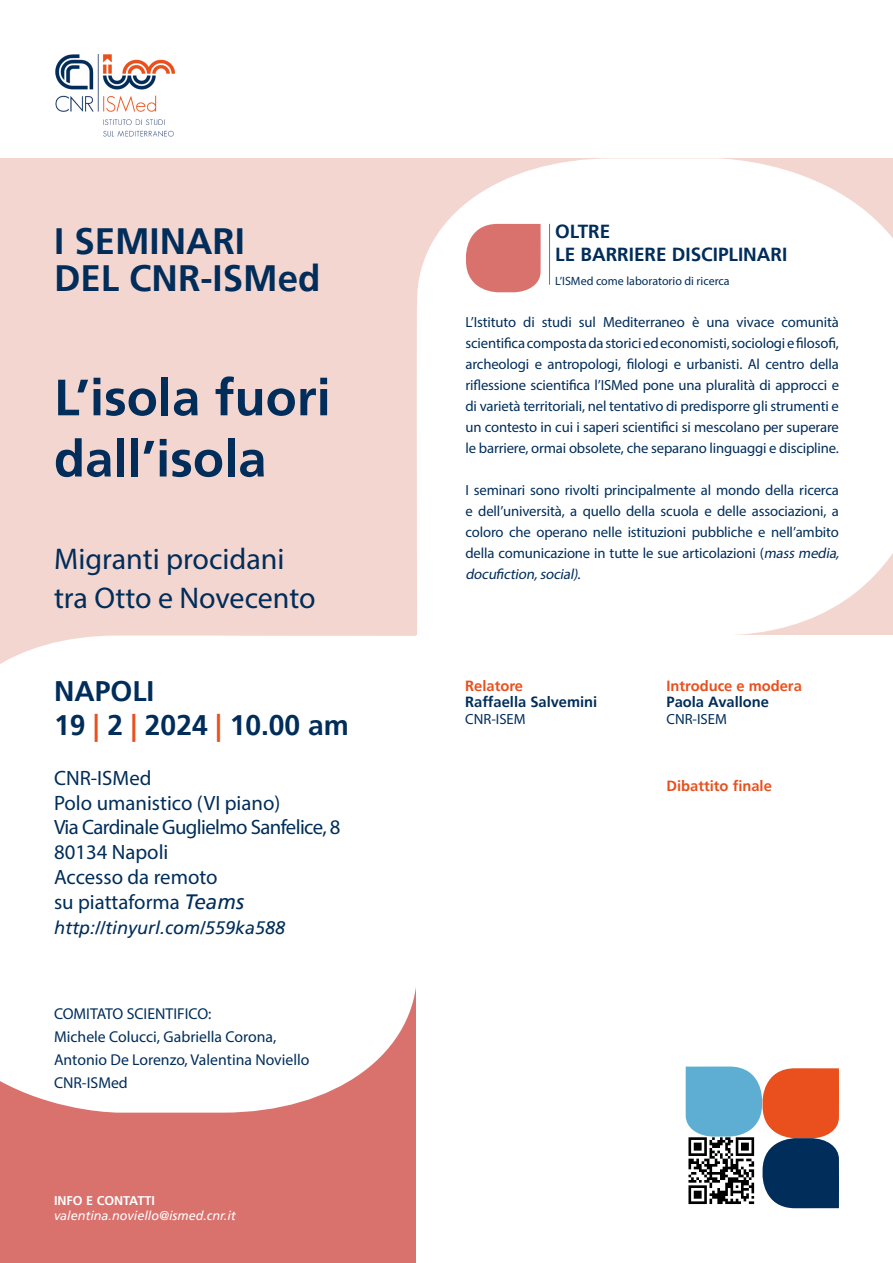
<style>
.page{position:relative;width:893px;height:1263px;background:#fff}
.page>*{position:absolute;margin:0;border:0;box-sizing:border-box;transform-origin:0 0}
.t1{font:700 51px/61.2px "Frutiger";color:#002d5a}
.t2{font:700 36.6px/37.5px "Frutiger";color:#002d5a}
.t3{font:30px/39px "Myriad Pro";color:#002d5a}
.t4{font:700 28.2px/33.9px "Frutiger";color:#002d5a}
.t5{font:20.85px/24.9px "Myriad Pro";color:#002d5a}
.t6{font:700 18.9px/23.1px "Frutiger";color:#002d5a}
.t7{font:italic 18px "Frutiger";color:#002d5a}
.t8{font:15.75px/23.1px "Myriad Pro";color:#002d5a}
.t9{font:14.7px/21px "Myriad Pro";letter-spacing:-.01em;color:#002d5a;text-align:justify}
.t10{font:700 14.7px "Frutiger";color:#e9501d}
.t11{font:700 14.7px "Frutiger";color:#002d5a}
.t12{font:italic 12.6px "Frutiger";color:#fff}
.t13{font:700 12.6px "Frutiger";color:#fff}
.t14{font:12px "Myriad Pro";color:#002d5a}
.s1{color:#e9501d}
.s2{font-family:"Frutiger";font-style:italic}
.s3{font-style:italic}
</style>
<div class="page">
<div style="left:0;top:159px;width:893px;height:1104px;background:#f4d6d0"></div>
<div style="left:416px;top:158px;width:477px;height:477px;background:#fff"></div>
<div style="left:0;top:954px;width:417px;height:309px;background:#d9716d"></div>
<div style="left:0;top:635px;width:417px;height:477px;background:#fff"></div>
<div style="left:417px;top:635px;width:476px;height:628px;background:#fff"></div>
<svg style="left:686px;top:1066px;width:153px;height:142px"></svg>
<svg style="left:466px;top:224px;width:75px;height:68px;background:#dc7f7c"></svg>
<hr style="left:549px;top:224px;width:1px;height:61px;background:#558d84">
<img style="left:55px;top:54px;width:120px;height:83px">
<h2 class="t2" style="left:54px;top:222px;width:268px">I SEMINARI<br>DEL CNR-ISMed</h2>
<h1 class="t1" style="left:54px;top:367px;width:278px">L’isola fuori dall’isola</h1>
<h3 class="t3" style="left:54px;top:539px;width:263px">Migranti procidani tra Otto e Novecento</h3>
<h3 class="t4" style="left:54px;top:674px;width:296px">NAPOLI<br>19 <span class="s1">|</span> 2 <span class="s1">|</span> 2024 <span class="s1">|</span> 10.00 am</h3>
<h3 class="t5" style="left:54px;top:765px;width:288px">CNR-ISMed<br>Polo umanistico (VI piano)<br>Via Cardinale Guglielmo Sanfelice, 8<br>80134 Napoli<br>Accesso da remoto<br>su piattaforma <span class="s2">Teams</span></h3>
<p class="t7" style="left:54px;top:917px;width:233px">http://tinyurl.com/559ka588</p>
<p class="t8" style="left:54px;top:1002px;width:257px">COMITATO SCIENTIFICO:<br>Michele Colucci, Gabriella Corona,<br>Antonio De Lorenzo, Valentina Noviello<br>CNR-ISMed</p>
<p class="t13" style="left:54px;top:1193px;width:102px">INFO E CONTATTI</p>
<p class="t12" style="left:54px;top:1208px;width:183px">valentina.noviello@ismed.cnr.it</p>
<p class="t6" style="left:555px;top:220px;width:234px">OLTRE<br>LE BARRIERE DISCIPLINARI</p>
<p class="t14" style="left:555px;top:273px;width:176px">L’ISMed come laboratorio di ricerca</p>
<p class="t9" style="left:465px;top:311px;width:375px">L’Istituto di studi sul Mediterraneo è una vivace comunità scientifica composta da storici ed economisti, sociologi e filosofi, archeologi e antropologi, filologi e urbanisti. Al centro della riflessione scientifica l’ISMed pone una pluralità di approcci e di varietà territoriali, nel tentativo di predisporre gli strumenti e un contesto in cui i saperi scientifici si mescolano per superare le barriere, ormai obsolete, che separano linguaggi e discipline.</p>
<p class="t9" style="left:465px;top:479px;width:378px;text-align:left">I seminari sono rivolti principalmente al mondo della ricerca e dell’università, a quello della scuola e delle associazioni, a coloro che operano nelle istituzioni pubbliche e nell’ambito della comunicazione in tutte le sue articolazioni (<span class="s3">massmedia, docufiction,social)</span>.</p>
<p class="t10" style="left:465px;top:677px;width:59px">Relatore</p>
<p class="t11" style="left:465px;top:694px;width:134px">Raffaella Salvemini</p>
<p class="t9" style="left:465px;top:709px;width:62px">CNR-ISEM</p>
<p class="t10" style="left:666px;top:677px;width:137px">Introduce e modera</p>
<p class="t11" style="left:666px;top:694px;width:104px">Paola Avallone</p>
<p class="t9" style="left:666px;top:709px;width:62px">CNR-ISEM</p>
<p class="t10" style="left:666px;top:778px;width:107px">Dibattito finale</p>
</div>
